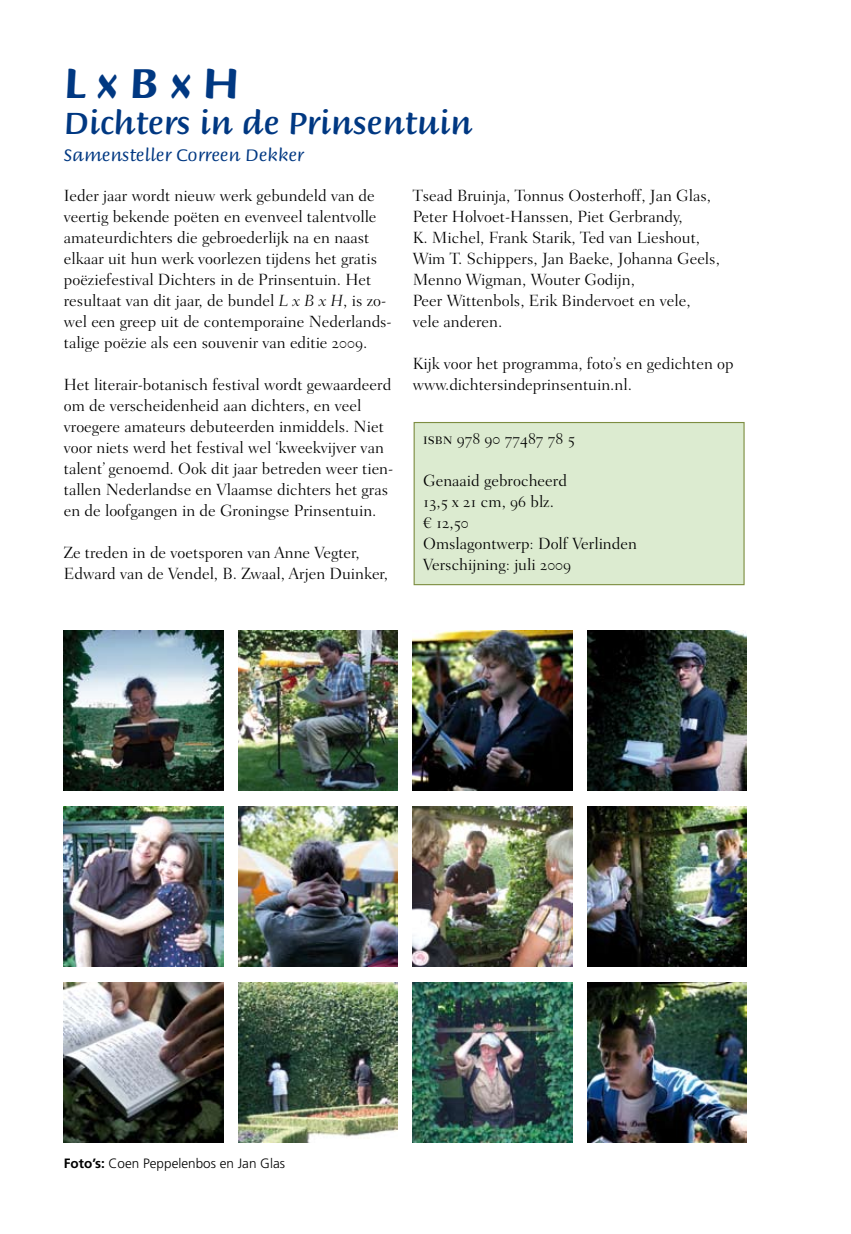
<style>
.page{position:relative;width:851px;height:1234px;background:#fff}
.page>*{position:absolute;margin:0;border:0;box-sizing:border-box;transform-origin:0 0}
.t1{font:700 45px "Briem Script Std";color:#003882}
.t2{font:500 33px "Briem Script Std";color:#003882}
.t3{font:18px "Briem Script Std";color:#003882}
.t4{font:300 16.5px/21px "Fairfield LT Std";color:#000}
.t5{font:300 13.5px "Frutiger LT Std";color:#000}
.s1{font-style:italic}
.s2{font-weight:700}
</style>
<div class="page">
<div style="left:414px;top:422px;width:330px;height:162px;background:#dcebd0"></div>
<div style="left:413px;top:422px;width:331px;height:163px;border:1px solid #7d8d41"></div>
<img style="left:64px;top:630px;width:159px;height:160px">
<img style="left:64px;top:806px;width:159px;height:160px">
<img style="left:64px;top:982px;width:159px;height:159px">
<img style="left:238px;top:630px;width:160px;height:160px">
<img style="left:412px;top:630px;width:160px;height:160px">
<img style="left:587px;top:630px;width:159px;height:160px">
<img style="left:238px;top:806px;width:160px;height:160px">
<img style="left:412px;top:806px;width:160px;height:159px">
<img style="left:587px;top:806px;width:159px;height:160px">
<img style="left:238px;top:982px;width:160px;height:159px">
<img style="left:412px;top:982px;width:160px;height:159px">
<img style="left:587px;top:982px;width:159px;height:159px">
<h1 class="t1" style="left:64px;top:58px;width:177px">L x B x H</h1>
<h2 class="t2" style="left:64px;top:104px;width:410px">Dichters in de Prinsentuin</h2>
<p class="t3" style="left:64px;top:145px;width:241px">Samensteller Correen Dekker</p>
<p class="t4" style="left:64px;top:185px;width:329px">Ieder jaar wordt nieuw werk gebundeld van de veertig bekende poëten en evenveel talentvolle amateurdichters die gebroederlijk na en naast elkaar uit hun werk voorlezen tijdens het gratis poëziefestival Dichters in de Prinsentuin. Het resultaat van dit jaar, de bundel <span class="s1">L x B x H</span>, is zo&shy;wel een greep uit de contemporaine Nederlands&shy;talige poëzie als een souvenir van editie 2009.</p>
<p class="t4" style="left:64px;top:374px;width:331px">Het literair-botanisch festival wordt gewaardeerd om de verscheidenheid aan dichters, en veel vroegere amateurs debuteerden inmiddels. Niet voor niets werd het festival wel ‘kweekvijver van talent’ genoemd. Ook dit jaar betreden weer tien&shy;tallen Nederlandse en Vlaamse dichters het gras en de loofgangen in de Groningse Prinsentuin.</p>
<p class="t4" style="left:64px;top:542px;width:326px">Ze treden in de voetsporen van Anne Vegter,<br>Edward van de Vendel, B. Zwaal, Arjen Duinker,</p>
<p class="t4" style="left:412px;top:185px;width:309px">Tsead Bruinja, Tonnus Oosterhoff, Jan Glas, Peter Holvoet-Hanssen, Piet Gerbrandy,<br>K. Michel, Frank Starik, Ted van Lieshout, Wim T. Schippers, Jan Baeke, Johanna Geels, Menno Wigman, Wouter Godijn,<br>Peer Wittenbols, Erik Bindervoet en vele, vele anderen.</p>
<p class="t4" style="left:412px;top:353px;width:322px">Kijk voor het programma, foto’s en gedichten op www.dichtersindeprinsentuin.nl.</p>
<p class="t4" style="left:423px;top:428px;width:153px">isbn 978 90 77487 78 5</p>
<p class="t4" style="left:423px;top:470px;width:215px">Genaaid gebrocheerd<br>13,5 x 21 cm, 96 blz.<br>€ 12,50<br>Omslagontwerp: Dolf Verlinden<br>Verschijning: juli 2009</p>
<p class="t5" style="left:64px;top:1155px;width:223px"><span class="s2">Foto’s:</span> Coen Peppelenbos en Jan Glas</p>
</div>
